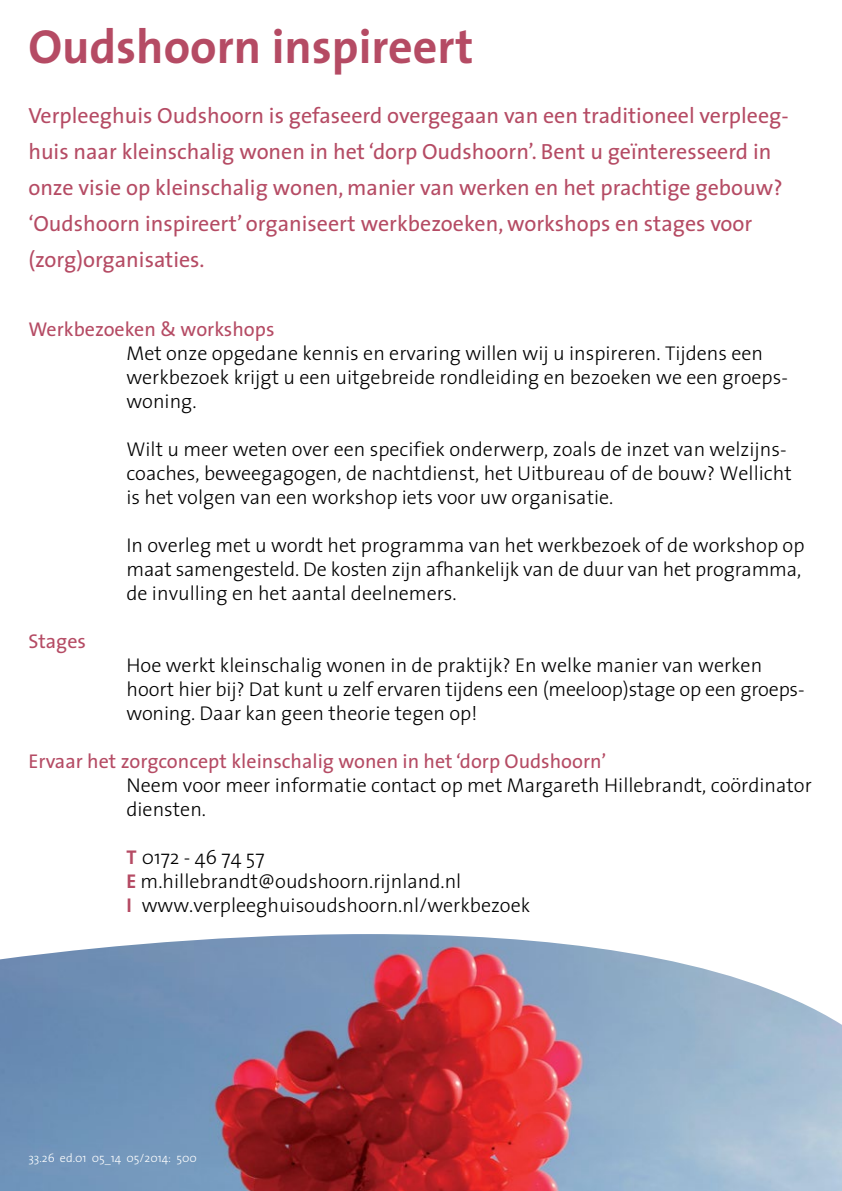
<style>
.page{position:relative;width:842px;height:1191px;background:#fff}
.page>*{position:absolute;margin:0;border:0;box-sizing:border-box;transform-origin:0 0}
.t1{font:700 48px "The Sans";color:#b54b64}
.t2{font:22px/36px "The Sans";color:#b54b64}
.t3{font:300 20px/24px "The Sans";color:#000}
.t4{font:20px "The Sans";color:#b54b64}
.t5{font:300 12px "The Sans";color:#fff}
.s1{font-weight:700;color:#b54b64}
</style>
<div class="page">
<img style="left:0;top:934px;width:842px;height:257px">
<h1 class="t1" style="left:28px;top:7px;width:447px">Oudshoorn inspireert</h1>
<p class="t2" style="left:28px;top:97px;width:762px">Verpleeghuis Oudshoorn is gefaseerd overgegaan van een traditioneel verpleeg&shy;huis naar kleinschalig wonen in het ‘dorp Oudshoorn’. Bent u geïnteresseerd in onze visie op kleinschalig wonen, manier van werken en het prachtige gebouw? ‘Oudshoorn inspireert’ organiseert werkbezoeken, workshops en stages voor (zorg)organisaties.</p>
<p class="t4" style="left:28px;top:313px;width:248px">Werkbezoeken &amp; workshops</p>
<p class="t3" style="left:126px;top:341px;width:663px">Met onze opgedane kennis en ervaring willen wij u inspireren. Tijdens een werkbezoek krijgt u een uitgebreide rondleiding en bezoeken we een groeps&shy;woning.</p>
<p class="t3" style="left:126px;top:437px;width:667px">Wilt u meer weten over een specifiek onderwerp, zoals de inzet van welzijns&shy;coaches, beweegagogen, de nachtdienst, het Uitbureau of de bouw? Wellicht is het volgen van een workshop iets voor uw organisatie.</p>
<p class="t3" style="left:126px;top:533px;width:679px">In overleg met u wordt het programma van het werkbezoek of de workshop op maat samengesteld. De kosten zijn afhankelijk van de duur van het programma, de invulling en het aantal deelnemers.</p>
<p class="t4" style="left:28px;top:625px;width:59px">Stages</p>
<p class="t3" style="left:126px;top:653px;width:680px">Hoe werkt kleinschalig wonen in de praktijk? En welke manier van werken hoort hier bij? Dat kunt u zelf ervaren tijdens een (meeloop)stage op een groeps&shy;woning. Daar kan geen theorie tegen op!</p>
<p class="t4" style="left:28px;top:745px;width:579px">Ervaar het zorgconcept kleinschalig wonen in het ‘dorp Oudshoorn’</p>
<p class="t3" style="left:126px;top:773px;width:687px">Neem voor meer informatie contact op met Margareth Hillebrandt, coördinator diensten.</p>
<p class="t3" style="left:126px;top:845px;width:405px"><span class="s1">T</span> 0172 - 46 74 57<br><span class="s1">E</span> m.hillebrandt@oudshoorn.rijnland.nl<br><span class="s1">I</span> www.verpleeghuisoudshoorn.nl/werkbezoek</p>
<p class="t5" style="left:28px;top:1148px;width:170px">33.26 ed.01 05_14 05/2014: 500</p>
</div>
